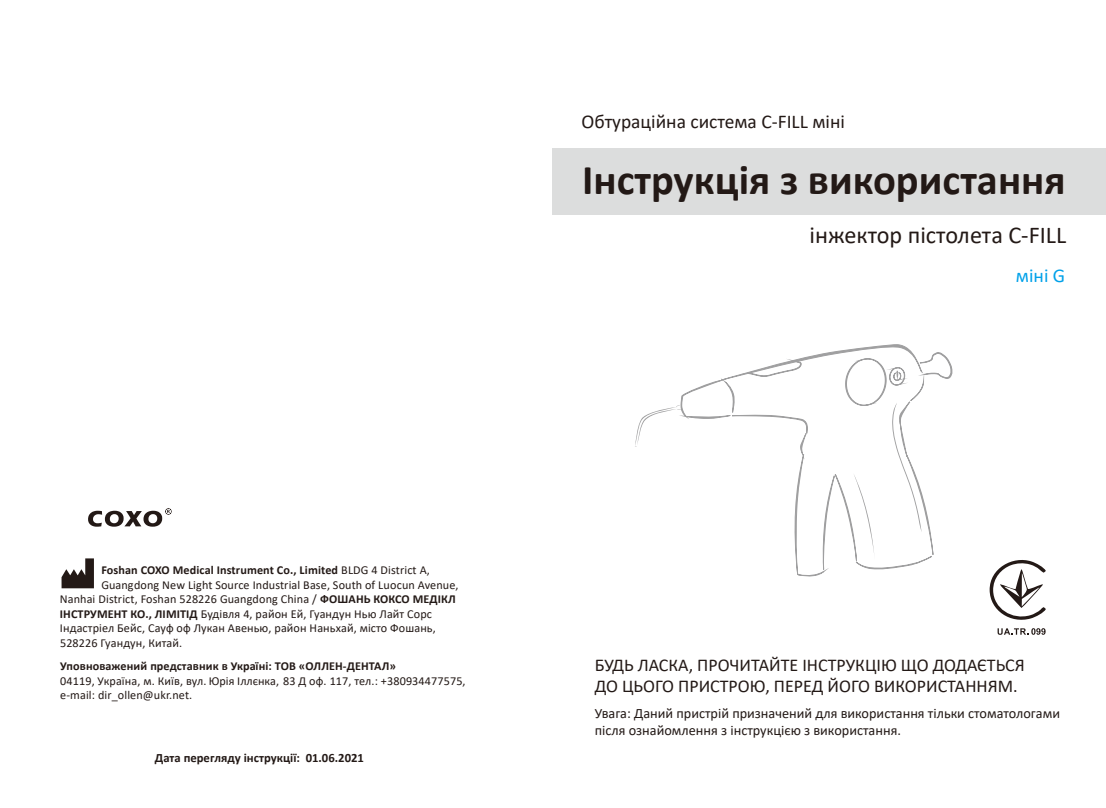
<style>
.page{position:relative;width:1106px;height:808px;background:#fff}
.page>*{position:absolute;margin:0;border:0;box-sizing:border-box;transform-origin:0 0}
.t1{font:700 42.6px "Calibri";color:#231916}
.t2{font:24.15px "Calibri";color:#231916}
.t3{font:19.5px "Calibri";color:#231916}
.t4{font:19.5px "Calibri";color:#00a1e9}
.t5{font:18px/21.6px "Calibri";color:#231916}
.t6{font:14.25px/17.1px "Calibri";color:#231916}
.t7{font:700 12.75px "Calibri";color:#231916}
.t8{font:12.15px/14.5px "Calibri";letter-spacing:.01em;color:#231916}
.t9{font:700 12.15px "Calibri";letter-spacing:.01em;color:#231916}
.s1{font-weight:400}
.s2{font-weight:700}
</style>
<div class="page">
<div style="left:552px;top:149px;width:553px;height:66px;background:#dcdddd"></div>
<svg style="left:635px;top:344px;width:317px;height:233px"></svg>
<svg style="left:88px;top:508px;width:84px;height:19px"></svg>
<svg style="left:62px;top:558px;width:32px;height:30px"></svg>
<svg style="left:989px;top:560px;width:56px;height:75px"></svg>
<p class="t9" style="left:101px;top:561px;width:330px">Foshan COXO Medical Instrument Co., Limited <span class="s1">BLDG 4 District A,</span></p>
<p class="t8" style="left:101px;top:577px;width:359px">Guangdong New Light Source Industrial Base, South of Luocun Avenue,</p>
<p class="t8" style="left:60px;top:591px;width:397px">Nanhai District, Foshan 528226 Guangdong China / <span class="s2">ФОШАНЬ КОКСО МЕДІКЛ</span></p>
<p class="t8" style="left:60px;top:606px;width:373px"><span class="s2">ІНСТРУМЕНТ КО., ЛІМІТІД</span> Будівля 4, район Ей, Гуандун Нью Лайт Сорс</p>
<p class="t8" style="left:60px;top:621px;width:377px">Індастріел Бейс, Сауф оф Лукан Авенью, район Наньхай, місто Фошань,</p>
<p class="t8" style="left:60px;top:635px;width:124px">528226 Гуандун, Китай.</p>
<p class="t9" style="left:60px;top:658px;width:337px">Уповноважений представник в Україні: ТОВ «ОЛЛЕН-ДЕНТАЛ»</p>
<p class="t8" style="left:60px;top:673px;width:407px">04119, Україна, м. Київ, вул. Юрія Іллєнка, 83 Д оф. 117, тел.: +380934477575, e-mail: dir_ollen@ukr.net.</p>
<p class="t7" style="left:155px;top:749px;width:211px">Дата перегляду інструкції: 01.06.2021</p>
<h3 class="t3" style="left:581px;top:108px;width:265px">Обтураційна система C-FILL міні</h3>
<h1 class="t1" style="left:582px;top:150px;width:485px">Інструкція з використання</h1>
<h2 class="t2" style="left:809px;top:218px;width:258px">інжектор пістолета C-FILL</h2>
<h3 class="t4" style="left:1016px;top:262px;width:51px">міні G</h3>
<h3 class="t5" style="left:594px;top:653px;width:431px">БУДЬ ЛАСКА, ПРОЧИТАЙТЕ ІНСТРУКЦІЮ ЩО ДОДАЄТЬСЯ<br>ДО ЦЬОГО ПРИСТРОЮ, ПЕРЕД ЙОГО ВИКОРИСТАННЯМ.</h3>
<p class="t6" style="left:594px;top:704px;width:467px">Увага: Даний пристрій призначений для використання тільки стоматологами після ознайомлення з інструкцією з використання.</p>
</div>
